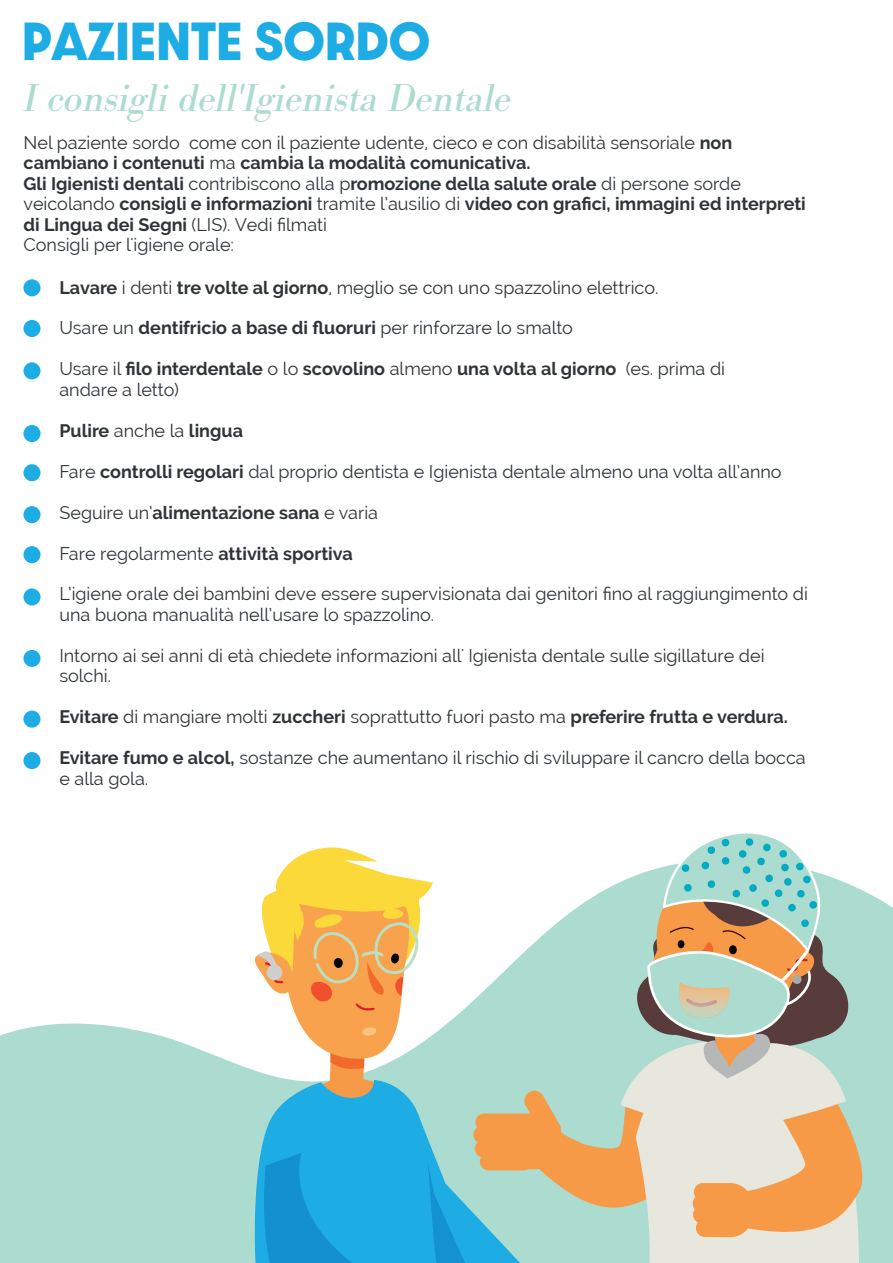
<style>
.page{position:relative;width:893px;height:1263px;background:#fff}
.page>*{position:absolute;margin:0;border:0;box-sizing:border-box;transform-origin:0 0}
.t1{font:700 45.45px "Dazzle Unicase";color:#1dace3}
.t2{font:italic 40.5px "Bodoni URW";color:#acdccf}
.t3{font:18px/20.4px "Raleway";color:#2f3437}
.t4{font:700 18px/20.4px "Raleway";color:#2f3437}
.s1{font-weight:700}
.s2{font-weight:400}
</style>
<div class="page">
<svg style="left:0;top:896px;width:893px;height:367px;fill:#acdccf"></svg>
<div style="left:23px;top:279px;width:18px;height:17px;background:#1dace3;border-radius:50%"></div>
<div style="left:23px;top:362px;width:18px;height:17px;background:#1dace3;border-radius:50%"></div>
<div style="left:23px;top:320px;width:18px;height:17px;background:#1dace3;border-radius:50%"></div>
<div style="left:23px;top:464px;width:18px;height:17px;background:#1dace3;border-radius:50%"></div>
<div style="left:23px;top:425px;width:18px;height:17px;background:#1dace3;border-radius:50%"></div>
<div style="left:23px;top:546px;width:18px;height:17px;background:#1dace3;border-radius:50%"></div>
<div style="left:23px;top:506px;width:18px;height:17px;background:#1dace3;border-radius:50%"></div>
<div style="left:23px;top:650px;width:18px;height:17px;background:#1dace3;border-radius:50%"></div>
<div style="left:23px;top:710px;width:18px;height:18px;background:#1dace3;border-radius:50%"></div>
<div style="left:23px;top:752px;width:18px;height:17px;background:#1dace3;border-radius:50%"></div>
<div style="left:23px;top:588px;width:18px;height:17px;background:#1dace3;border-radius:50%"></div>
<div style="left:873px;top:1042px;width:12px;height:221px;background:#acdccf"></div>
<svg style="left:248px;top:833px;width:625px;height:430px"></svg>
<h1 class="t1" style="left:22px;top:6px;width:410px">PAZIENTE SORDO</h1>
<h2 class="t2" style="left:25px;top:74px;width:489px">I consigli dell'Igienista Dentale</h2>
<p class="t3" style="left:24px;top:132px;width:784px">Nel paziente sordo come con il paziente udente, cieco e con disabilità sensoriale <span class="s1">non cambiano i contenuti</span> ma <span class="s1">cambia la modalità comunicativa.<br>Gli Igienisti dentali</span> contribiscono alla p<span class="s1">romozione della salute orale</span> di persone sorde veicolando <span class="s1">consigli e informazioni</span> tramite l’ausilio di <span class="s1">video con grafici, immagini ed interpreti di Lingua dei Segni</span> (LIS). Vedi filmati<br>Consigli per l'igiene orale:</p>
<p class="t3" style="left:59px;top:277px;width:601px"><span class="s1">Lavare</span> i denti <span class="s1">tre volte al giorno</span>, meglio se con uno spazzolino elettrico.</p>
<p class="t3" style="left:59px;top:318px;width:515px">Usare un <span class="s1">dentifricio a base di fluoruri</span> per rinforzare lo smalto</p>
<p class="t4" style="left:59px;top:359px;width:667px"><span class="s2">Usare il</span> filo interdentale <span class="s2">o lo</span> scovolino <span class="s2">almeno</span> una volta al giorno <span class="s2">(es. prima di andare a letto)</span></p>
<p class="t4" style="left:59px;top:420px;width:185px">Pulire <span class="s2">anche la</span> lingua</p>
<p class="t3" style="left:59px;top:461px;width:724px">Fare <span class="s1">controlli regolari</span> dal proprio dentista e Igienista dentale almeno una volta all’anno</p>
<p class="t4" style="left:59px;top:502px;width:320px"><span class="s2">Seguire un’</span>alimentazione sana <span class="s2">e varia</span></p>
<p class="t3" style="left:59px;top:543px;width:295px">Fare regolarmente <span class="s1">attività sportiva</span></p>
<p class="t3" style="left:59px;top:584px;width:750px">L’igiene orale dei bambini deve essere supervisionata dai genitori fino al raggiungimento di una buona manualità nell’usare lo spazzolino.</p>
<p class="t3" style="left:59px;top:645px;width:707px">Intorno ai sei anni di età chiedete informazioni all' Igienista dentale sulle sigillature dei solchi.</p>
<p class="t4" style="left:59px;top:707px;width:730px">Evitare <span class="s2">di mangiare molti</span> zuccheri <span class="s2">soprattutto fuori pasto ma</span> preferire frutta e verdura.</p>
<p class="t3" style="left:59px;top:747px;width:748px"><span class="s1">Evitare fumo e alcol,</span> sostanze che aumentano il rischio di sviluppare il cancro della bocca e alla gola.</p>
</div>
